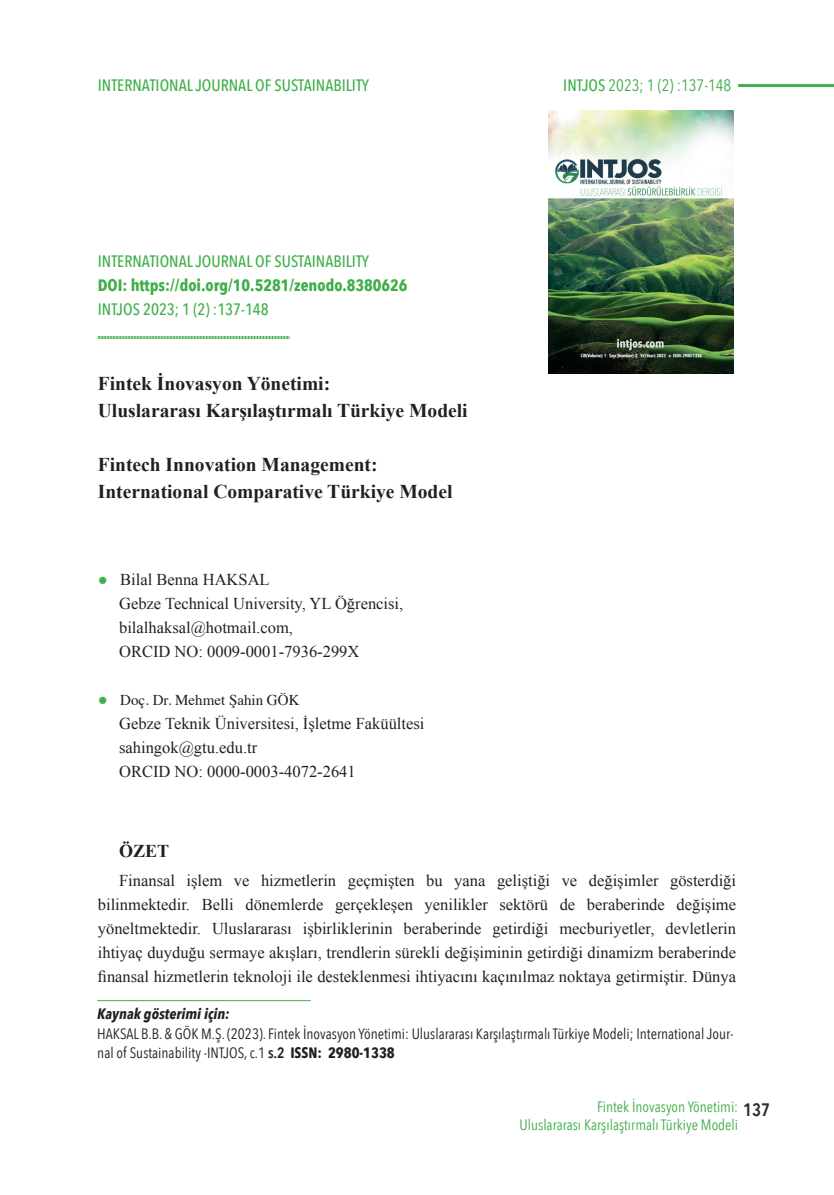
<style>
.page{position:relative;width:834px;height:1195px;background:#fff}
.page>*{position:absolute;margin:0;border:0;box-sizing:border-box;transform-origin:0 0}
.t1{font:700 19.5px/27px "Times New Roman";color:#231f20}
.t2{font:700 18px "Times New Roman";color:#231f20}
.t3{font:600 18px "Avenir Next Condensed";color:#292d2f}
.t4{font:16.5px/24px "Times New Roman";color:#231f20}
.t5{font:500 16.5px "Avenir Next Condensed";color:#40ae49}
.t6{font:700 16.5px "Avenir Next Condensed";color:#40ae49}
.t7{font:16.5px "Avenir Next Condensed";color:#40ae49}
.t8{font:15px/19.5px "Avenir Next Condensed";color:#231f20}
.t9{font:15px/18px "Avenir Next Condensed";color:#40ae49;text-align:right}
.t10{font:15px "Times";color:#231f20}
.t11{font:italic 700 15px "Avenir Next Condensed";color:#231f20}
.s1{font-weight:500}
.s2{color:#40ae49}
.s3{font-family:"Times New Roman";font-size:16.5px;color:#40ae49}
.s4{font-weight:600}
.s5{font-weight:700}
</style>
<div class="page">
<hr style="left:738px;top:84px;width:95px;height:3px;background:#40ae49">
<svg style="left:98px;top:336px;width:192px;height:3px"></svg>
<img style="left:548px;top:111px;width:185px;height:262px">
<hr style="left:97px;top:1000px;width:214px;height:1px;background:#40ae49">
<p class="t5" style="left:98px;top:75px;width:273px">INTERNATIONAL JOURNAL OF SUSTAINABILITY</p>
<p class="t7" style="left:563px;top:71px;width:169px"><span class="s1">INTJOS</span> 2023; 1 (2) :137-148</p>
<p class="t5" style="left:98px;top:251px;width:273px">INTERNATIONAL JOURNAL OF SUSTAINABILITY</p>
<p class="t6" style="left:98px;top:275px;width:311px">DOI: https://doi.org/10.5281/zenodo.8380626</p>
<p class="t5" style="left:98px;top:299px;width:172px">INTJOS 2023; 1 (2) :137-148</p>
<p class="t1" style="left:98px;top:369px;width:371px">Fintek İnovasyon Yönetimi:<br>Uluslararası Karşılaştırmalı Türkiye Modeli</p>
<p class="t1" style="left:98px;top:450px;width:356px">Fintech Innovation Management:<br>International Comparative Türkiye Model</p>
<p class="t4" style="left:119px;top:567px;width:285px;text-indent:-21px"><span class="s2">●</span> Bilal Benna HAKSAL<br>Gebze Technical University, YL Öğrencisi, bilalhaksal@hotmail.com,<br>ORCID NO: 0009-0001-7936-299X</p>
<p class="t10" style="left:98px;top:686px;width:203px"><span class="s3">●</span> Doç. Dr. Mehmet Şahin GÖK</p>
<p class="t4" style="left:119px;top:711px;width:307px">Gebze Teknik Üniversitesi, İşletme Faküültesi sahingok@gtu.edu.tr<br>ORCID NO: 0000-0003-4072-2641</p>
<p class="t2" style="left:119px;top:839px;width:52px">ÖZET</p>
<p class="t4" style="left:98px;top:868px;width:639px;text-align:justify;text-indent:21px">Finansal işlem ve hizmetlerin geçmişten bu yana geliştiği ve değişimler gösterdiği bilinmektedir. Belli dönemlerde gerçekleşen yenilikler sektörü de beraberinde değişime yöneltmektedir. Uluslararası işbirliklerinin beraberinde getirdiği mecburiyetler, devletlerin ihtiyaç duyduğu sermaye akışları, trendlerin sürekli değişiminin getirdiği dinamizm beraberinde finansal hizmetlerin teknoloji ile desteklenmesi ihtiyacını kaçınılmaz noktaya getirmiştir. Dünya</p>
<p class="t11" style="left:97px;top:1005px;width:134px">Kaynak gösterimi için:</p>
<p class="t8" style="left:97px;top:1023px;width:637px">HAKSAL B.B. &amp; GÖK M.Ş. (2023). Fintek İnovasyon Yönetimi: Uluslararası Karşılaştırmalı Türkiye Modeli; International Jour&shy;nal of Sustainability -INTJOS, c.1 <span class="s4">s.2</span> <span class="s5">ISSN: 2980-1338</span></p>
<p class="t9" style="left:519px;top:1096px;width:220px">Fintek İnovasyon Yönetimi:<br>Uluslararası Karşılaştırmalı Türkiye Modeli</p>
<p class="t3" style="left:743px;top:1094px;width:28px">137</p>
</div>
